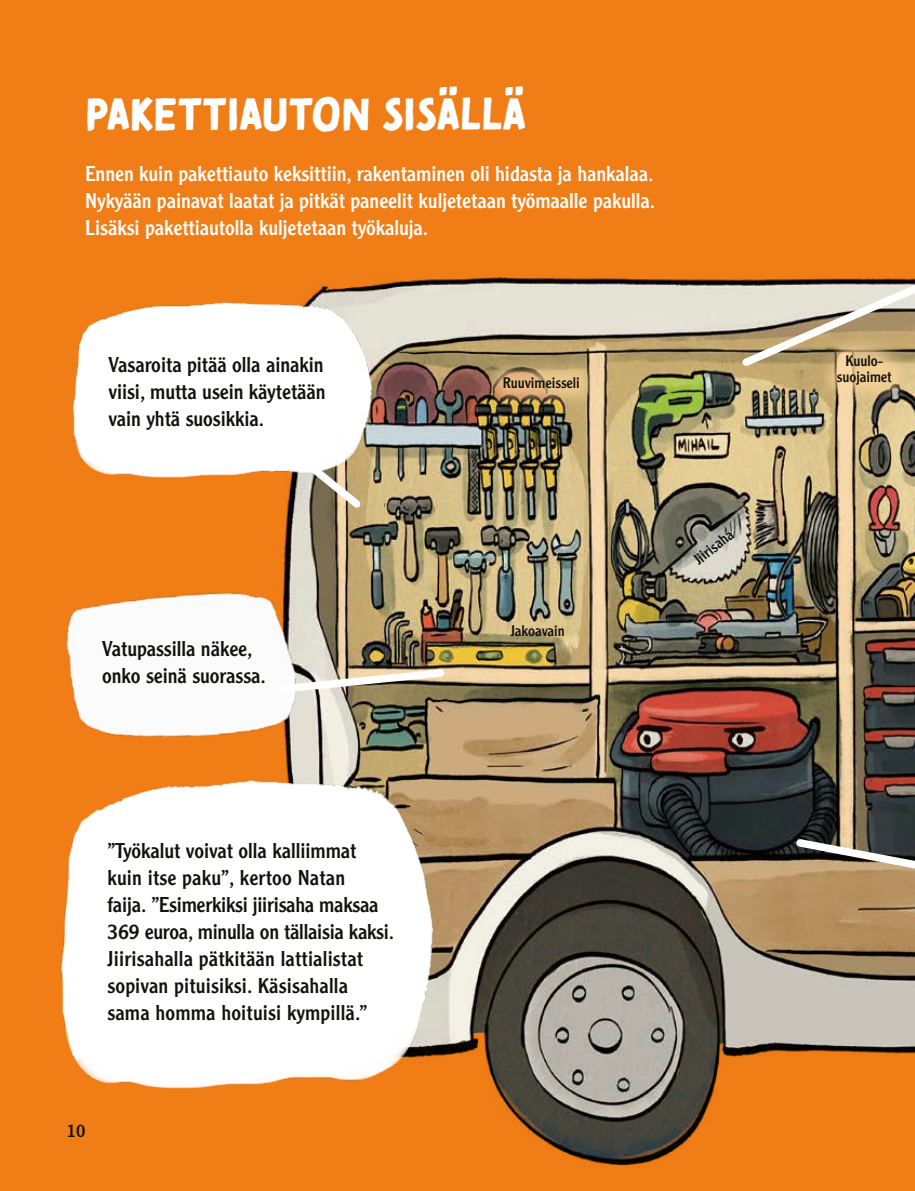
<style>
.page{position:relative;width:915px;height:1191px;background:#fff}
.page>*{position:absolute;margin:0;border:0;box-sizing:border-box;transform-origin:0 0}
.t1{font:45px "Tomarik Brush";color:#fff}
.t2{font:21px/27px "Clearface Gothic LT Std";color:#12120d}
.t3{font:21px/27px "Clearface Gothic LT Std";color:#fff;text-align:justify}
.t4{font:18px "Clearface Gothic LT Std";color:#12120d}
.t5{font:15px/16.2px "Clearface Gothic LT Std";color:#12120d;text-align:center}
</style>
<div class="page">
<div style="left:0;top:0;width:914px;height:1191px;background:#f17d17"></div>
<img style="left:284px;top:277px;width:630px;height:891px">
<img style="left:72px;top:277px;width:340px;height:225px">
<img style="left:61px;top:715px;width:412px;height:411px">
<img style="left:61px;top:552px;width:242px;height:193px">
<div style="left:481px;top:355px;width:119px;height:55px;background:#fdd79d;opacity:.75"></div>
<div style="left:815px;top:333px;width:97px;height:73px;background:#fdd79d;opacity:.75"></div>
<svg style="left:281px;top:440px;width:86px;height:74px;background:#cabaa3"></svg>
<svg style="left:274px;top:665px;width:174px;height:32px;background:#bbb2a0"></svg>
<svg style="left:791px;top:834px;width:123px;height:89px;background:#9f8665"></svg>
<svg style="left:736px;top:277px;width:178px;height:95px;background:#bfad8f"></svg>
<h1 class="t1" style="left:85px;top:73px;width:442px">PAKETTIAUTON SISÄLLÄ</h1>
<p class="t3" style="left:85px;top:160px;width:571px">Ennen kuin pakettiauto keksittiin, rakentaminen oli hidasta ja hankalaa.<br>Nykyään painavat laatat ja pitkät paneelit kuljetetaan työmaalle pakulla.<br>Lisäksi pakettiautolla kuljetetaan työkaluja.</p>
<p class="t2" style="left:108px;top:350px;width:218px;text-align:justify">Vasaroita pitää olla ainakin viisi, mutta usein käytetään vain yhtä suosikkia.</p>
<p class="t2" style="left:102px;top:635px;width:165px">Vatupassilla näkee, onko seinä suorassa.</p>
<p class="t5" style="left:502px;top:374px;width:78px">Ruuvimeisseli</p>
<p class="t5" style="left:510px;top:622px;width:56px">Jakoavain</p>
<p class="t5" style="left:690px;top:555px;width:48px;rotate:-39deg">Jiirisaha</p>
<p class="t2" style="left:107px;top:837px;width:288px">”Työkalut voivat olla kalliimmat kuin itse paku”, kertoo Natan<br>faija. ”Esimerkiksi jiirisaha maksaa 369 euroa, minulla on tällaisia kaksi.<br>Jiirisahalla pätkitään lattialistat sopivan pituisiksi. Käsisahalla sama homma hoituisi kympillä.”</p>
<p class="t4" style="left:67px;top:1119px;width:20px">10</p>
<p class="t5" style="left:836px;top:352px;width:56px">Kuulo&shy;suojaimet</p>
</div>
